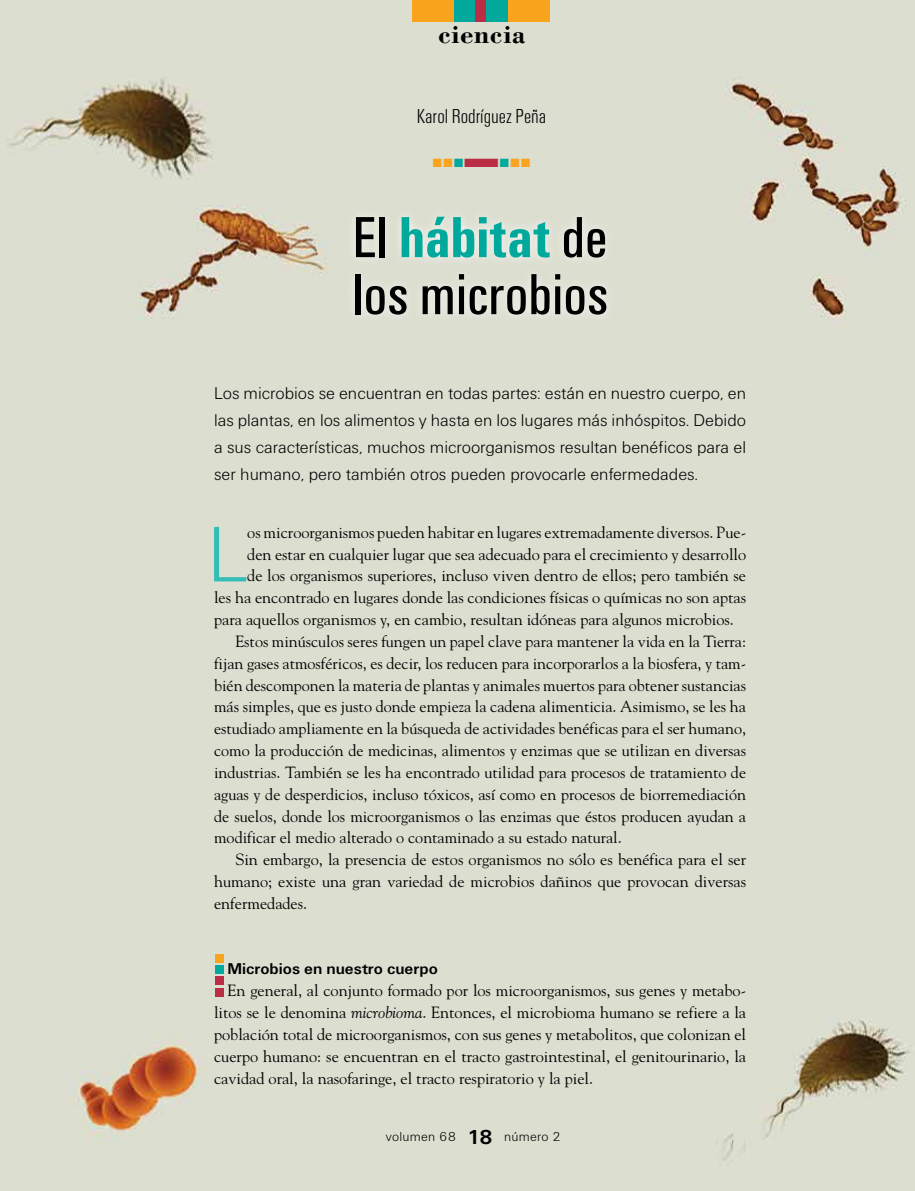
<style>
.page{position:relative;width:915px;height:1191px;background:#fff}
.page>*{position:absolute;margin:0;border:0;box-sizing:border-box;transform-origin:0 0}
.t1{font:300 81.6px "Unitus T";color:#32bdb5}
.t2{font:condensed 60px/57px "Unitus T";color:#000}
.t3{font:700 27px "Bodoni";letter-spacing:.02em;color:#000}
.t4{font:300 condensed 21px "Unitus T";color:#000}
.t5{font:300 17.7px/27px "Unitus T";color:#000;text-align:justify}
.t6{font:16.2px/21.8px "Goudy";color:#000;text-align:justify}
.t7{font:700 16.2px "Unitus T";color:#000}
.t8{font:300 13.5px "Unitus T";letter-spacing:.02em;color:#000}
.t9{font:12px "Zapf Dingbats ITC";color:#faa41d}
.s1{color:#00a99b}
.s2{color:#bb2d45}
.s3{font-weight:700;color:#00a99b}
.s4{font-style:italic}
.s5{font-weight:700;font-size:21px}
</style>
<div class="page">
<div style="left:0;top:0;width:914px;height:1191px;background:#dcded0"></div>
<div style="left:507px;top:0;width:43px;height:21px;background:#faa41d"></div>
<div style="left:411px;top:0;width:43px;height:21px;background:#faa41d"></div>
<div style="left:454px;top:0;width:21px;height:21px;background:#00a99b"></div>
<div style="left:475px;top:0;width:11px;height:21px;background:#bb2d45"></div>
<div style="left:486px;top:0;width:21px;height:21px;background:#00a99b"></div>
<div style="left:345px;top:207px;width:270px;height:117px;background:#fff;opacity:.75"></div>
<div style="left:215px;top:988px;width:8px;height:8px;background:#bb2d45"></div>
<div style="left:215px;top:976px;width:8px;height:9px;background:#bb2d45"></div>
<div style="left:215px;top:965px;width:8px;height:8px;background:#00a99b"></div>
<div style="left:215px;top:954px;width:8px;height:8px;background:#faa41d"></div>
<h3 class="t3" style="left:438px;top:18px;width:89px">ciencia</h3>
<p class="t4" style="left:417px;top:104px;width:131px">Karol Rodríguez Peña</p>
<p class="t9" style="left:432px;top:157px;width:99px">■■<span class="s1">■</span><span class="s2">■</span><span class="s1">■</span>■■</p>
<h2 class="t2" style="left:352px;top:208px;width:257px">El <span class="s3">hábitat</span> de los microbios</h2>
<p class="t5" style="left:214px;top:379px;width:533px">Los microbios se encuentran en todas partes: están en nuestro cuerpo, en las plantas, en los alimentos y hasta en los lugares más inhóspitos. Debido a sus características, muchos microorganismos resultan benéficos para el ser humano, pero también otros pueden provocarle enfermedades.</p>
<h1 class="t1" style="left:207px;top:506px;width:41px">L</h1>
<p class="t6" style="left:247px;top:521px;width:500px">os microorganismos pueden habitar en lugares extremadamente diversos. Pue-</p>
<p class="t6" style="left:247px;top:542px;width:500px">den estar en cualquier lugar que sea adecuado para el crecimiento y desarrollo</p>
<p class="t6" style="left:247px;top:564px;width:500px">de los organismos superiores, incluso viven dentro de ellos; pero también se</p>
<p class="t6" style="left:214px;top:586px;width:533px">les ha encontrado en lugares donde las condiciones físicas o químicas no son aptas</p>
<p class="t6" style="left:214px;top:608px;width:521px">para aquellos organismos y, en cambio, resultan idóneas para algunos microbios.</p>
<p class="t6" style="left:235px;top:630px;width:512px">Estos minúsculos seres fungen un papel clave para mantener la vida en la Tierra:</p>
<p class="t6" style="left:214px;top:652px;width:533px">fijan gases atmosféricos, es decir, los reducen para incorporarlos a la biosfera, y tam-</p>
<p class="t6" style="left:214px;top:673px;width:533px">bién descomponen la materia de plantas y animales muertos para obtener sustancias</p>
<p class="t6" style="left:214px;top:695px;width:533px">más simples, que es justo donde empieza la cadena alimenticia. Asimismo, se les ha</p>
<p class="t6" style="left:214px;top:717px;width:533px">estudiado ampliamente en la búsqueda de actividades benéficas para el ser humano,</p>
<p class="t6" style="left:214px;top:739px;width:533px">como la producción de medicinas, alimentos y enzimas que se utilizan en diversas</p>
<p class="t6" style="left:214px;top:761px;width:533px">industrias. También se les ha encontrado utilidad para procesos de tratamiento de</p>
<p class="t6" style="left:214px;top:782px;width:533px">aguas y de desperdicios, incluso tóxicos, así como en procesos de biorremediación</p>
<p class="t6" style="left:214px;top:804px;width:533px">de suelos, donde los microorganismos o las enzimas que éstos producen ayudan a</p>
<p class="t6" style="left:214px;top:826px;width:409px">modificar el medio alterado o contaminado a su estado natural.</p>
<p class="t6" style="left:235px;top:848px;width:512px">Sin embargo, la presencia de estos organismos no sólo es benéfica para el ser</p>
<p class="t6" style="left:214px;top:870px;width:533px">humano; existe una gran variedad de microbios dañinos que provocan diversas</p>
<p class="t6" style="left:214px;top:892px;width:95px">enfermedades.</p>
<p class="t7" style="left:227px;top:959px;width:212px">Microbios en nuestro cuerpo</p>
<p class="t6" style="left:214px;top:979px;width:533px;text-indent:13px">En general, al conjunto formado por los microorganismos, sus genes y metabo&shy;litos se le denomina <span class="s4">microbioma</span>. Entonces, el microbioma humano se refiere a la población total de microorganismos, con sus genes y metabolitos, que colonizan el cuerpo humano: se encuentran en el tracto gastrointestinal, el genitourinario, la cavidad oral, la nasofaringe, el tracto respiratorio y la piel.</p>
<p class="t8" style="left:386px;top:1128px;width:176px">volumen 68 <span class="s5">18</span> número 2</p>
</div>
